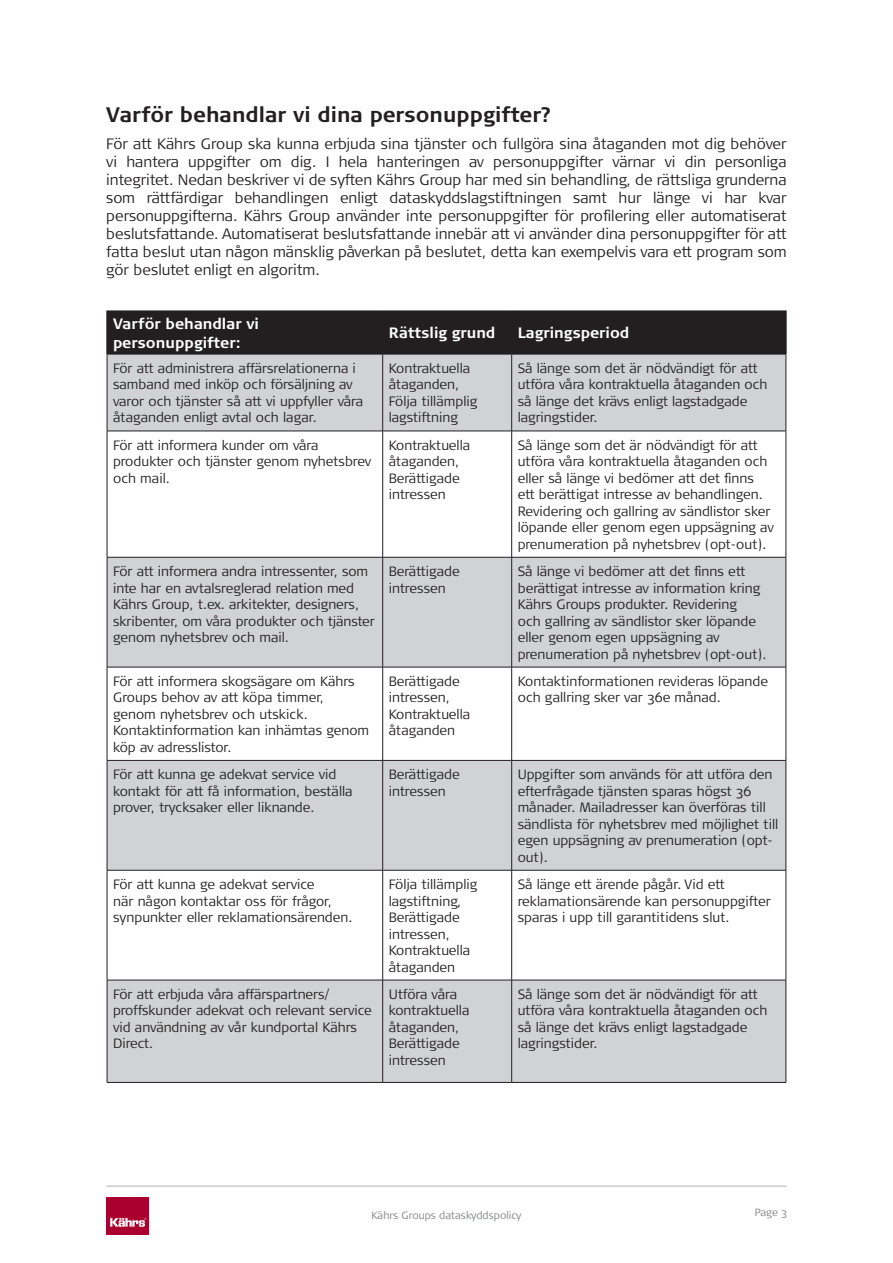
<style>
.page{position:relative;width:893px;height:1263px;background:#fff}
.page>*{position:absolute;margin:0;border:0;box-sizing:border-box;transform-origin:0 0}
.Heading_2{font:700 21px "Signa Pro";color:#231f20}
.Normal{font:300 15px/18px "Signa Pro";color:#231f20;text-align:justify}
.Tabellrubrik{font:700 15px/19.5px "Signa Pro";color:#fff}
.Tabelltext{font:300 13.5px/16.5px "Signa Pro";color:#231f20}
.t1{font:300 10.5px "Signa Pro";color:#808285}
</style>
<div class="page">
<hr style="left:106px;top:1185px;width:681px;height:2px;background:#bcbdc0">
<img style="left:106px;top:1197px;width:43px;height:38px">
<div style="left:108px;top:312px;width:677px;height:42px;background:#231f20"></div>
<svg style="left:108px;top:355px;width:678px;height:727px;fill:#d1d2d4"></svg>
<hr style="left:106px;top:310px;width:277px;height:2px;background:#231f20">
<hr style="left:106px;top:312px;width:2px;height:42px;background:#231f20">
<hr style="left:383px;top:310px;width:129px;height:2px;background:#231f20">
<hr style="left:382px;top:312px;width:1px;height:42px;background:#231f20">
<hr style="left:512px;top:310px;width:275px;height:2px;background:#231f20">
<hr style="left:511px;top:312px;width:1px;height:42px;background:#231f20">
<hr style="left:785px;top:312px;width:2px;height:42px;background:#231f20">
<hr style="left:107px;top:354px;width:276px;height:1px;background:#231f20">
<hr style="left:107px;top:354px;width:1px;height:77px;background:#231f20">
<hr style="left:383px;top:354px;width:129px;height:1px;background:#231f20">
<hr style="left:382px;top:354px;width:1px;height:77px;background:#231f20">
<hr style="left:512px;top:354px;width:274px;height:1px;background:#231f20">
<hr style="left:511px;top:354px;width:1px;height:77px;background:#231f20">
<hr style="left:786px;top:354px;width:1px;height:77px;background:#231f20">
<hr style="left:107px;top:431px;width:276px;height:1px;background:#231f20">
<hr style="left:107px;top:431px;width:1px;height:126px;background:#231f20">
<hr style="left:383px;top:431px;width:129px;height:1px;background:#231f20">
<hr style="left:382px;top:431px;width:1px;height:126px;background:#231f20">
<hr style="left:512px;top:431px;width:274px;height:1px;background:#231f20">
<hr style="left:511px;top:431px;width:1px;height:126px;background:#231f20">
<hr style="left:786px;top:431px;width:1px;height:126px;background:#231f20">
<hr style="left:107px;top:557px;width:276px;height:1px;background:#231f20">
<hr style="left:107px;top:557px;width:1px;height:110px;background:#231f20">
<hr style="left:383px;top:557px;width:129px;height:1px;background:#231f20">
<hr style="left:382px;top:557px;width:1px;height:110px;background:#231f20">
<hr style="left:512px;top:557px;width:274px;height:1px;background:#231f20">
<hr style="left:511px;top:557px;width:1px;height:110px;background:#231f20">
<hr style="left:786px;top:557px;width:1px;height:110px;background:#231f20">
<hr style="left:107px;top:667px;width:276px;height:1px;background:#231f20">
<hr style="left:107px;top:667px;width:1px;height:93px;background:#231f20">
<hr style="left:383px;top:667px;width:129px;height:1px;background:#231f20">
<hr style="left:382px;top:667px;width:1px;height:93px;background:#231f20">
<hr style="left:512px;top:667px;width:274px;height:1px;background:#231f20">
<hr style="left:511px;top:667px;width:1px;height:93px;background:#231f20">
<hr style="left:786px;top:667px;width:1px;height:93px;background:#231f20">
<hr style="left:107px;top:760px;width:276px;height:1px;background:#231f20">
<hr style="left:107px;top:761px;width:1px;height:109px;background:#231f20">
<hr style="left:383px;top:760px;width:129px;height:1px;background:#231f20">
<hr style="left:382px;top:761px;width:1px;height:109px;background:#231f20">
<hr style="left:512px;top:760px;width:274px;height:1px;background:#231f20">
<hr style="left:511px;top:761px;width:1px;height:109px;background:#231f20">
<hr style="left:786px;top:761px;width:1px;height:109px;background:#231f20">
<hr style="left:107px;top:870px;width:276px;height:1px;background:#231f20">
<hr style="left:107px;top:870px;width:1px;height:110px;background:#231f20">
<hr style="left:383px;top:870px;width:129px;height:1px;background:#231f20">
<hr style="left:382px;top:870px;width:1px;height:110px;background:#231f20">
<hr style="left:512px;top:870px;width:274px;height:1px;background:#231f20">
<hr style="left:511px;top:870px;width:1px;height:110px;background:#231f20">
<hr style="left:786px;top:870px;width:1px;height:110px;background:#231f20">
<hr style="left:107px;top:980px;width:276px;height:1px;background:#231f20">
<hr style="left:107px;top:980px;width:1px;height:102px;background:#231f20">
<hr style="left:383px;top:980px;width:129px;height:1px;background:#231f20">
<hr style="left:382px;top:980px;width:1px;height:102px;background:#231f20">
<hr style="left:512px;top:980px;width:274px;height:1px;background:#231f20">
<hr style="left:511px;top:980px;width:1px;height:102px;background:#231f20">
<hr style="left:786px;top:980px;width:1px;height:102px;background:#231f20">
<hr style="left:107px;top:1082px;width:276px;height:1px;background:#231f20">
<hr style="left:383px;top:1082px;width:129px;height:1px;background:#231f20">
<hr style="left:512px;top:1082px;width:274px;height:1px;background:#231f20">
<p class="Heading_2" style="left:106px;top:102px;width:447px">Varför behandlar vi dina personuppgifter?</p>
<p class="Normal" style="left:106px;top:134px;width:682px">För att Kährs Group ska kunna erbjuda sina tjänster och fullgöra sina åtaganden mot dig behöver vi hantera uppgifter om dig. I hela hanteringen av personuppgifter värnar vi din personliga integritet. Nedan beskriver vi de syften Kährs Group har med sin behandling, de rättsliga grunderna som rättfärdigar behandlingen enligt dataskyddslagstiftningen samt hur länge vi har kvar personuppgifterna. Kährs Group använder inte personuppgifter för profilering eller automatiserat beslutsfattande. Automatiserat beslutsfattande innebär att vi använder dina personuppgifter för att fatta beslut utan någon mänsklig påverkan på beslutet, detta kan exempelvis vara ett program som gör beslutet enligt en algoritm.</p>
<p class="Tabellrubrik" style="left:113px;top:313px;width:148px">Varför behandlar vi personuppgifter:</p>
<p class="Tabellrubrik" style="left:389px;top:323px;width:108px">Rättslig grund</p>
<p class="Tabellrubrik" style="left:518px;top:323px;width:113px">Lagringsperiod</p>
<p class="Tabelltext" style="left:113px;top:360px;width:252px">För att administrera affärsrelationerna i samband med inköp och försäljning av varor och tjänster så att vi uppfyller våra åtaganden enligt avtal och lagar.</p>
<p class="Tabelltext" style="left:389px;top:360px;width:90px">Kontraktuella åtaganden,<br>Följa tillämplig lagstiftning</p>
<p class="Tabelltext" style="left:518px;top:360px;width:251px">Så länge som det är nödvändigt för att utföra våra kontraktuella åtaganden och så länge det krävs enligt lagstadgade lagringstider.</p>
<p class="Tabelltext" style="left:113px;top:437px;width:260px">För att informera kunder om våra produkter och tjänster genom nyhetsbrev och mail.</p>
<p class="Tabelltext" style="left:389px;top:437px;width:83px">Kontraktuella åtaganden,<br>Berättigade intressen</p>
<p class="Tabelltext" style="left:518px;top:437px;width:258px">Så länge som det är nödvändigt för att utföra våra kontraktuella åtaganden och eller så länge vi bedömer att det finns ett berättigat intresse av behandlingen.<br>Revidering och gallring av sändlistor sker löpande eller genom egen uppsägning av prenumeration på nyhetsbrev (opt-out).</p>
<p class="Tabelltext" style="left:113px;top:563px;width:263px">För att informera andra intressenter, som inte har en avtalsreglerad relation med Kährs Group, t.ex. arkitekter, designers, skribenter, om våra produkter och tjänster genom nyhetsbrev och mail.</p>
<p class="Tabelltext" style="left:389px;top:563px;width:73px">Berättigade intressen</p>
<p class="Tabelltext" style="left:518px;top:563px;width:250px">Så länge vi bedömer att det finns ett berättigat intresse av information kring Kährs Groups produkter. Revidering<br>och gallring av sändlistor sker löpande eller genom egen uppsägning av prenumeration på nyhetsbrev (opt-out).</p>
<p class="Tabelltext" style="left:113px;top:673px;width:258px">För att informera skogsägare om Kährs<br>Groups behov av att köpa timmer, genom nyhetsbrev och utskick.<br>Kontaktinformation kan inhämtas genom köp av adresslistor.</p>
<p class="Tabelltext" style="left:389px;top:673px;width:83px">Berättigade intressen,<br>Kontraktuella åtaganden</p>
<p class="Tabelltext" style="left:518px;top:673px;width:252px">Kontaktinformationen revideras löpande och gallring sker var 36e månad.</p>
<p class="Tabelltext" style="left:113px;top:766px;width:241px">För att kunna ge adekvat service vid kontakt för att få information, beställa prover, trycksaker eller liknande.</p>
<p class="Tabelltext" style="left:389px;top:766px;width:73px">Berättigade intressen</p>
<p class="Tabelltext" style="left:518px;top:766px;width:262px">Uppgifter som används för att utföra den efterfrågade tjänsten sparas högst 36 månader. Mailadresser kan överföras till sändlista för nyhetsbrev med möjlighet till egen uppsägning av prenumeration (opt&shy;out).</p>
<p class="Tabelltext" style="left:113px;top:876px;width:241px">För att kunna ge adekvat service<br>när någon kontaktar oss för frågor, synpunkter eller reklamationsärenden.</p>
<p class="Tabelltext" style="left:389px;top:876px;width:90px">Följa tillämplig lagstiftning,<br>Berättigade intressen,<br>Kontraktuella åtaganden</p>
<p class="Tabelltext" style="left:518px;top:876px;width:254px">Så länge ett ärende pågår. Vid ett reklamationsärende kan personuppgifter sparas i upp till garantitidens slut.</p>
<p class="Tabelltext" style="left:113px;top:986px;width:260px">För att erbjuda våra affärspartners/ proffskunder adekvat och relevant service vid användning av vår kundportal Kährs<br>Direct.</p>
<p class="Tabelltext" style="left:389px;top:986px;width:82px">Utföra våra kontraktuella åtaganden,<br>Berättigade intressen</p>
<p class="Tabelltext" style="left:518px;top:986px;width:251px">Så länge som det är nödvändigt för att utföra våra kontraktuella åtaganden och så länge det krävs enligt lagstadgade lagringstider.</p>
<p class="t1" style="left:371px;top:1209px;width:152px">Kährs Groups dataskyddspolicy</p>
<p class="t1" style="left:755px;top:1206px;width:33px">Page 3</p>
</div>
